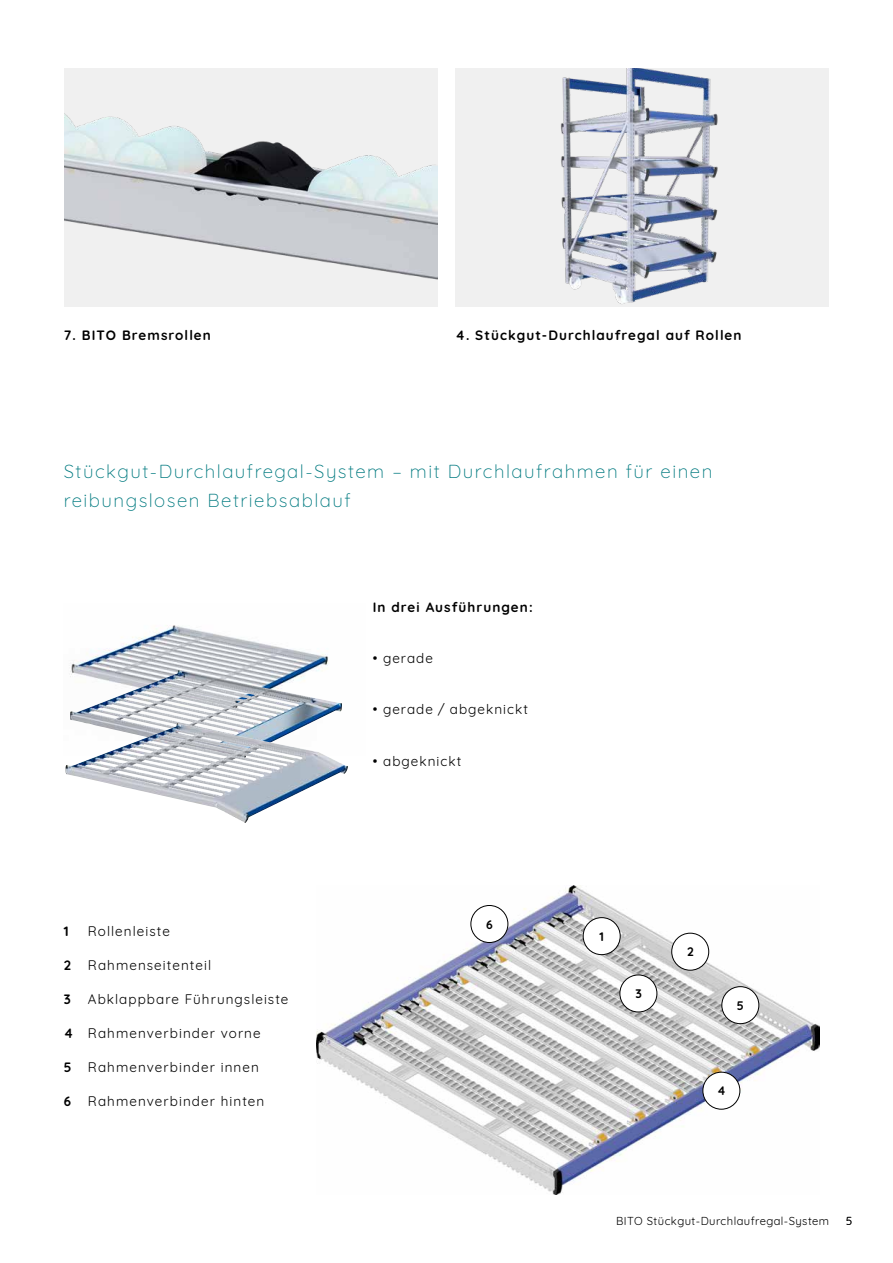
<style>
.page{position:relative;width:893px;height:1263px;background:#fff}
.page>*{position:absolute;margin:0;border:0;box-sizing:border-box;transform-origin:0 0}
.t1{font:300 18.75px/28.5px "Quicksand";letter-spacing:.08em;color:#007a80}
.t2{font:13.5px "Quicksand";letter-spacing:.08em;color:#000}
.t3{font:700 13.5px "Quicksand";letter-spacing:.08em;color:#000}
.t4{font:700 12.3px "Quicksand";color:#000}
.t5{font:11.25px "Quicksand";letter-spacing:.04em;color:#000}
</style>
<div class="page">
<div style="left:455px;top:68px;width:374px;height:238px;background:#f0f0f0"></div>
<img style="left:561px;top:68px;width:157px;height:236px">
<img style="left:71px;top:625px;width:257px;height:45px">
<img style="left:70px;top:670px;width:272px;height:53px">
<img style="left:65px;top:723px;width:283px;height:100px">
<img style="left:316px;top:885px;width:504px;height:310px">
<div style="left:583px;top:918px;width:37px;height:37px;background:#fff;border-radius:50%"></div>
<div style="left:583px;top:917px;width:38px;height:38px;border:1px solid #000;border-radius:50%"></div>
<div style="left:672px;top:933px;width:37px;height:37px;background:#fff;border-radius:50%"></div>
<div style="left:671px;top:933px;width:38px;height:38px;border:1px solid #000;border-radius:50%"></div>
<div style="left:620px;top:975px;width:37px;height:37px;background:#fff;border-radius:50%"></div>
<div style="left:619px;top:974px;width:38px;height:38px;border:1px solid #000;border-radius:50%"></div>
<div style="left:703px;top:1072px;width:37px;height:37px;background:#fff;border-radius:50%"></div>
<div style="left:702px;top:1072px;width:38px;height:38px;border:1px solid #000;border-radius:50%"></div>
<div style="left:722px;top:987px;width:37px;height:37px;background:#fff;border-radius:50%"></div>
<div style="left:721px;top:986px;width:38px;height:38px;border:1px solid #000;border-radius:50%"></div>
<div style="left:471px;top:905px;width:37px;height:37px;background:#fff;border-radius:50%"></div>
<div style="left:470px;top:905px;width:38px;height:38px;border:1px solid #000;border-radius:50%"></div>
<div style="left:64px;top:68px;width:374px;height:238px;background:#f0f0f0"></div>
<img style="left:64px;top:113px;width:374px;height:167px">
<p class="t3" style="left:64px;top:324px;width:149px">7. BITO Bremsrollen</p>
<p class="t3" style="left:455px;top:324px;width:288px">4. Stückgut-Durchlaufregal auf Rollen</p>
<h1 class="t1" style="left:64px;top:455px;width:650px">Stückgut-Durchlaufregal-System – mit Durchlaufrahmen für einen reibungslosen Betriebsablauf</h1>
<p class="t3" style="left:373px;top:596px;width:161px">In drei Ausführungen:</p>
<p class="t2" style="left:373px;top:648px;width:62px">• gerade</p>
<p class="t2" style="left:373px;top:699px;width:157px">• gerade / abgeknickt</p>
<p class="t3" style="left:64px;top:919px;width:6px">1</p>
<p class="t3" style="left:64px;top:954px;width:9px">2</p>
<p class="t3" style="left:64px;top:988px;width:9px">3</p>
<p class="t3" style="left:64px;top:1022px;width:11px">4</p>
<p class="t3" style="left:64px;top:1056px;width:9px">5</p>
<p class="t3" style="left:64px;top:1090px;width:9px">6</p>
<p class="t2" style="left:88px;top:920px;width:83px">Rollenleiste</p>
<p class="t2" style="left:88px;top:954px;width:125px">Rahmenseitenteil</p>
<p class="t2" style="left:88px;top:988px;width:202px">Abklappbare Führungsleiste</p>
<p class="t2" style="left:88px;top:1022px;width:174px">Rahmenverbinder vorne</p>
<p class="t2" style="left:88px;top:1056px;width:172px">Rahmenverbinder innen</p>
<p class="t2" style="left:88px;top:1090px;width:178px">Rahmenverbinder hinten</p>
<p class="t2" style="left:373px;top:750px;width:90px">• abgeknickt</p>
<p class="t4" style="left:486px;top:914px;width:8px">6</p>
<p class="t4" style="left:600px;top:926px;width:6px">1</p>
<p class="t4" style="left:635px;top:983px;width:8px">3</p>
<p class="t4" style="left:687px;top:942px;width:8px">2</p>
<p class="t4" style="left:737px;top:995px;width:9px">5</p>
<p class="t4" style="left:717px;top:1080px;width:10px">4</p>
<p class="t5" style="left:616px;top:1212px;width:214px">BITO Stückgut-Durchlaufregal-System</p>
<p class="t5" style="left:846px;top:1212px;width:8px">5</p>
</div>
